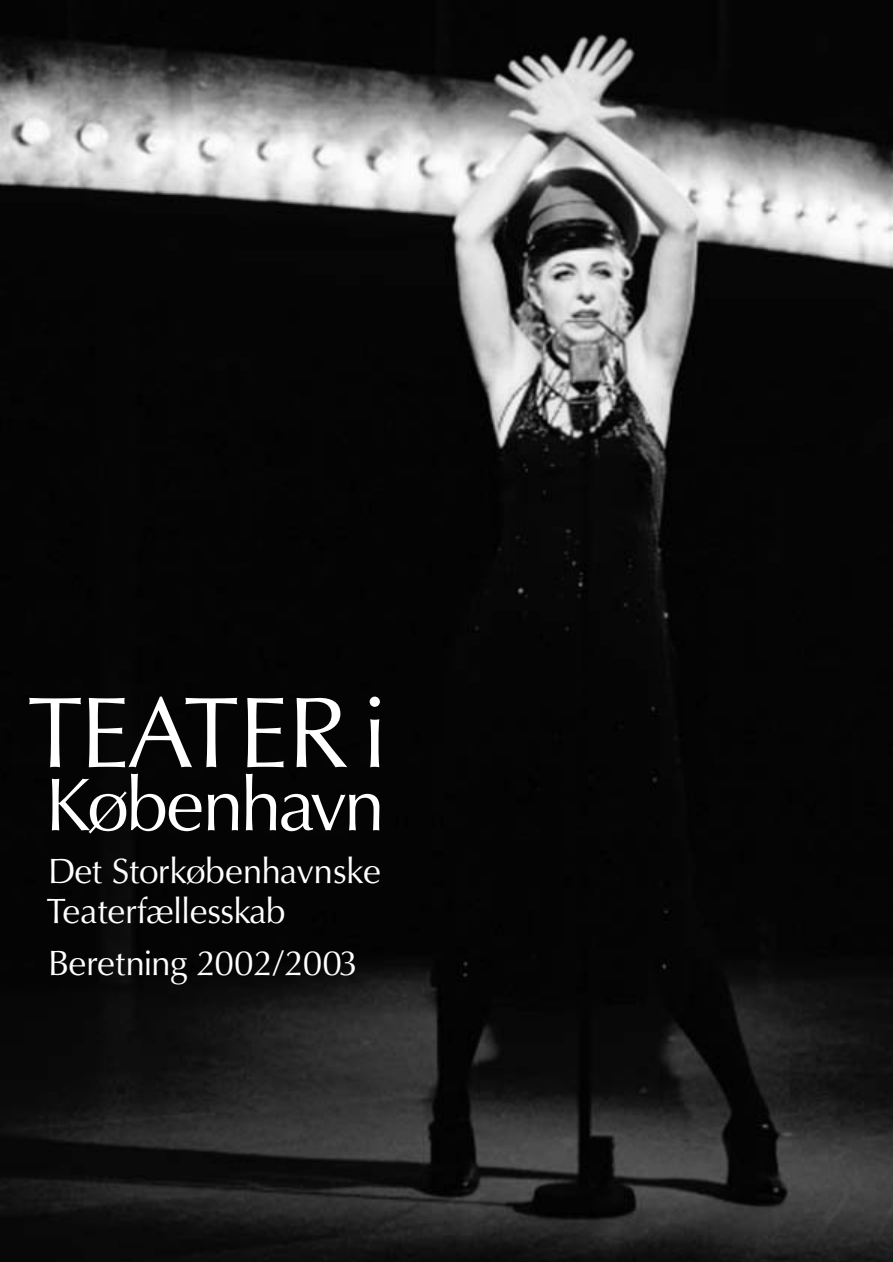
<style>
.page{position:relative;width:893px;height:1262px;background:#fff}
.page>*{position:absolute;margin:0;border:0;box-sizing:border-box;transform-origin:0 0}
.t1{font:100.5px "Optima";letter-spacing:-.02em;color:#fff}
.t2{font:75px "Optima";letter-spacing:-.05em;color:#fff}
.t3{font:35.25px/40.5px "Optima";letter-spacing:-.02em;color:#fff}
</style>
<div class="page">
<img style="left:0;top:0;width:892px;height:1261px">
<h1 class="t1" style="left:27px;top:691px;width:363px">TEATERi</h1>
<h2 class="t2" style="left:45px;top:773px;width:341px">København</h2>
<p class="t3" style="left:46px;top:854px;width:335px">Det Storkøbenhavnske<br>Teaterfællesskab</p>
<p class="t3" style="left:48px;top:946px;width:312px">Beretning 2002/2003</p>
</div>
